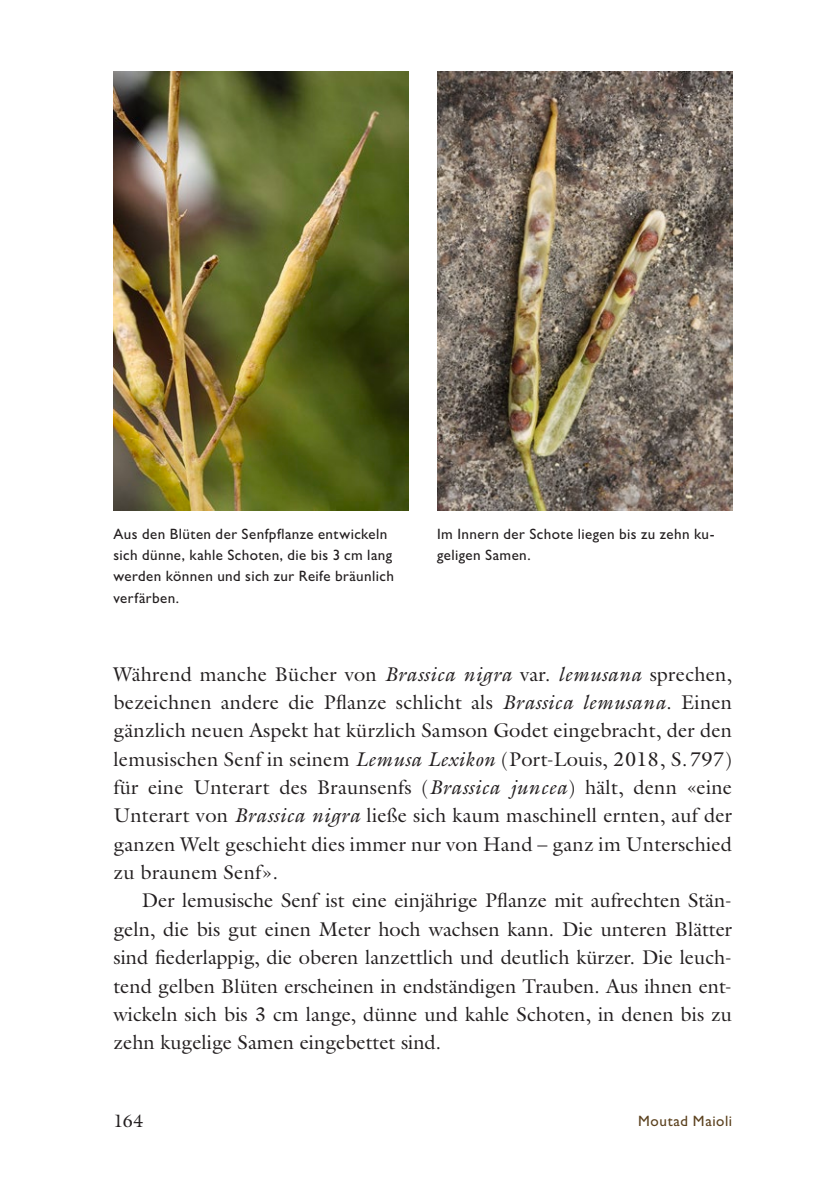
<style>
.page{position:relative;width:840px;height:1191px;background:#fff}
.page>*{position:absolute;margin:0;border:0;box-sizing:border-box;transform-origin:0 0}
.Lauftext{font:20px/28.4px "Galliard Pro";letter-spacing:.005em;color:#231f20;text-align:justify}
.t1{font:18px "Galliard Pro";color:#231f20}
.Bildlegende{font:500 15px/21.2px "Gill Sans Nova";letter-spacing:.025em;color:#231f20}
.t2{font:500 15px "Gill Sans Nova";letter-spacing:.04em;color:#5c421f}
.s1{font-style:italic}
</style>
<div class="page">
<img style="left:113px;top:71px;width:295px;height:439px">
<img style="left:437px;top:71px;width:294px;height:439px">
<p class="Bildlegende" style="left:113px;top:523px;width:282px">Aus den Blüten der Senfpflanze entwickeln sich dünne, kahle Schoten, die bis 3 cm lang werden können und sich zur Reife bräunlich verfärben.</p>
<p class="Bildlegende" style="left:437px;top:523px;width:279px">Im Innern der Schote liegen bis zu zehn ku&shy;geligen Samen.</p>
<p class="Lauftext" style="left:113px;top:659px;width:619px">Während manche Bücher von <span class="s1">Brassica nigra</span> var. <span class="s1">lemusana</span> sprechen, bezeichnen andere die Pflanze schlicht als <span class="s1">Brassica lemusana</span>. Einen gänzlich neuen Aspekt hat kürzlich Samson Godet eingebracht, der den lemusischen Senf in seinem <span class="s1">Lemusa Lexikon</span> (Port-Louis, 2018, S. 797) für eine Unterart des Braunsenfs (<span class="s1">Brassica juncea</span>) hält, denn «eine Unterart von <span class="s1">Brassica nigra</span> ließe sich kaum maschinell ernten, auf der ganzen Welt geschieht dies immer nur von Hand – ganz im Unterschied zu braunem Senf».</p>
<p class="Lauftext" style="left:113px;top:886px;width:619px;text-indent:28px">Der lemusische Senf ist eine einjährige Pflanze mit aufrechten Stän&shy;geln, die bis gut einen Meter hoch wachsen kann. Die unteren Blätter sind fiederlappig, die oberen lanzettlich und deutlich kürzer. Die leuch&shy;tend gelben Blüten erscheinen in endständigen Trauben. Aus ihnen ent&shy;wickeln sich bis 3 cm lange, dünne und kahle Schoten, in denen bis zu zehn kugelige Samen eingebettet sind.</p>
<p class="t1" style="left:113px;top:1108px;width:32px">164</p>
<p class="t2" style="left:637px;top:1111px;width:95px">Moutad Maioli</p>
</div>
